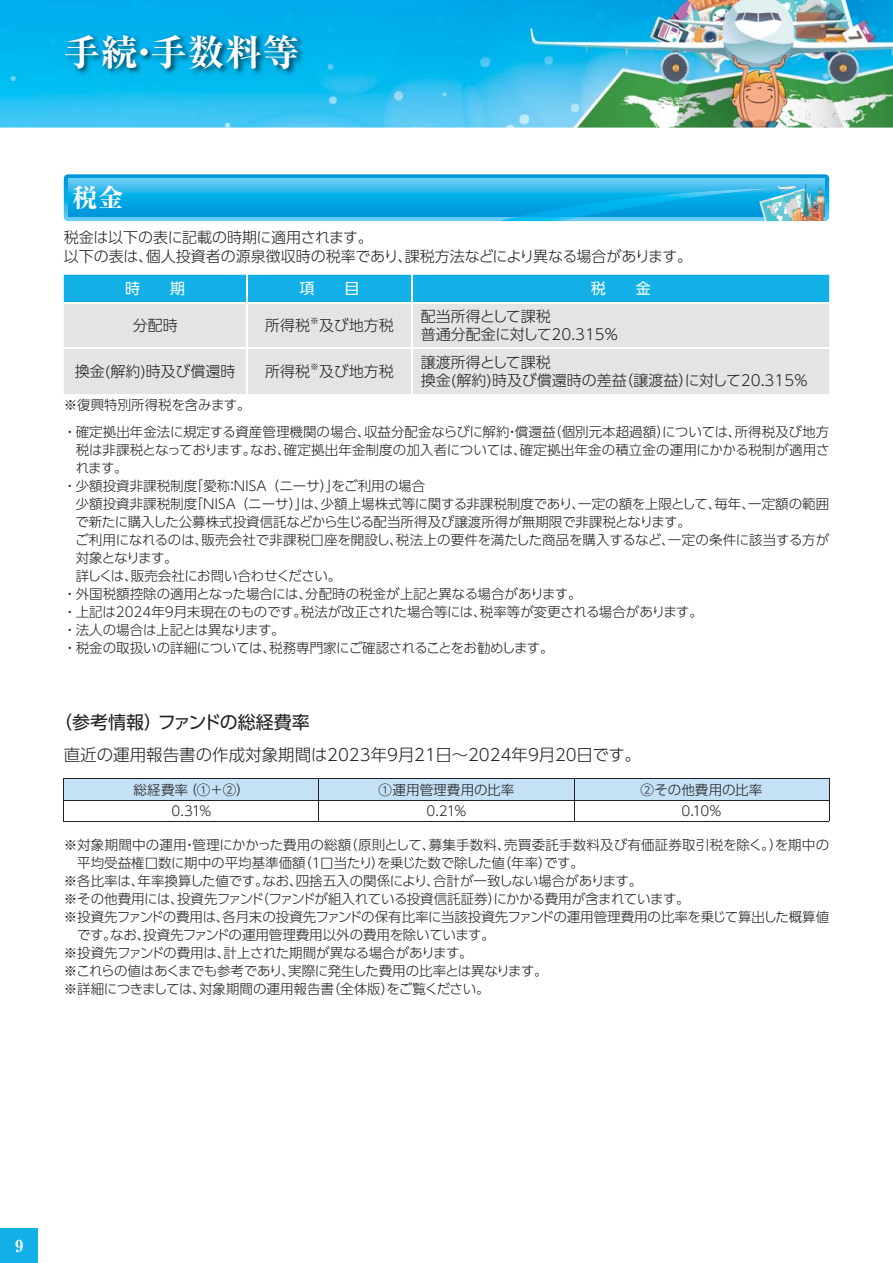
<style>
.page{position:relative;width:893px;height:1263px;background:#fff}
.page>*{position:absolute;margin:0;border:0;box-sizing:border-box;transform-origin:0 0}
.t1{font:36.75px "Ryumin Pro Ex Bold 90 pv RKSJ H";letter-spacing:.015em;color:#fff}
.t2{font:25.5px "Ryumin Pro Heavy 90 pv RKSJ H";color:#fff}
.t3{font:18px "UD Shin Go Pro Regular 90 pv RKSJ H";color:#231f20}
.t4{font:16.5px "UD Shin Go Pro Light 90 pv RKSJ H";color:#231f20}
.t5{font:16.5px "Ryumin Pro Ex Bold 90 pv RKSJ H";color:#fff}
.t6{font:15px/18px "UD Shin Go Pro Light 90 pv RKSJ H";color:#231f20}
.t7{font:15px "UD Shin Go Pro Regular 90 pv RKSJ H";color:#fff}
.t8{font:13.5px/26.5px "UD Shin Go Pro Light 90 pv RKSJ H";color:#231f20}
.t9{font:13.5px "UD Shin Go Pro Light 90 pv RKSJ H";letter-spacing:-.035em;color:#231f20}
.t10{font:13.5px "UD Shin Go Pro Light 90 pv RKSJ H";letter-spacing:-.02em;color:#231f20}
.t11{font:13.5px "UD Shin Go Pro Light 90 pv RKSJ H";letter-spacing:-.03em;color:#231f20}
.t12{font:13.5px "UD Shin Go Pro Light 90 pv RKSJ H";letter-spacing:-.07em;color:#231f20}
.t13{font:8.7px "UD Shin Go Pro Light 90 pv RKSJ H";color:#231f20}
</style>
<div class="page">
<svg style="left:64px;top:174px;width:765px;height:47px;background:#3eb6e9"></svg>
<svg style="left:68px;top:179px;width:691px;height:38px;background:#21b0e7"></svg>
<img style="left:499px;top:217px;width:82px;height:4px">
<img style="left:517px;top:188px;width:242px;height:29px">
<svg style="left:759px;top:179px;width:66px;height:43px;background:#71cae3"></svg>
<div style="left:64px;top:304px;width:765px;height:90px;background:#e5e4e5"></div>
<div style="left:64px;top:275px;width:765px;height:27px;background:#12b0e6"></div>
<hr style="left:246px;top:303px;width:1px;height:45px;background:#fff">
<hr style="left:412px;top:303px;width:1px;height:45px;background:#fff">
<hr style="left:64px;top:348px;width:348px;height:1px;background:#fff">
<hr style="left:246px;top:349px;width:1px;height:45px;background:#fff">
<hr style="left:412px;top:348px;width:417px;height:1px;background:#fff">
<hr style="left:412px;top:349px;width:1px;height:45px;background:#fff">
<svg style="left:64px;top:779px;width:766px;height:42px"></svg>
<hr style="left:64px;top:821px;width:765px;height:1px;background:#231f20">
<div style="left:0;top:1228px;width:38px;height:34px;background:#12b0e6"></div>
<img style="left:0;top:0;width:893px;height:128px">
<img style="left:64px;top:34px;width:240px;height:42px">
<img style="left:794px;top:183px;width:30px;height:38px">
<h1 class="t1" style="left:64px;top:39px;width:237px">手続・手数料等</h1>
<h2 class="t2" style="left:72px;top:188px;width:53px">税金</h2>
<p class="t6" style="left:64px;top:229px;width:630px;line-height:19.5px">税金は以下の表に記載の時期に適用されます。<br>以下の表は、個人投資者の源泉徴収時の税率であり、課税方法などにより異なる場合があります。</p>
<p class="t7" style="left:125px;top:283px;width:62px">時　　期</p>
<p class="t7" style="left:300px;top:283px;width:61px">項　　目</p>
<p class="t7" style="left:591px;top:283px;width:62px">税　　金</p>
<p class="t6" style="left:133px;top:318px;width:47px">分配時</p>
<p class="t6" style="left:265px;top:318px;width:47px">所得税</p>
<p class="t13" style="left:310px;top:317px;width:10px">※</p>
<p class="t6" style="left:319px;top:318px;width:76px">及び地方税</p>
<p class="t6" style="left:421px;top:309px;width:199px">配当所得として課税<br>普通分配金に対して20.315％</p>
<p class="t6" style="left:75px;top:364px;width:162px">換金(解約)時及び償還時</p>
<p class="t6" style="left:265px;top:364px;width:47px">所得税</p>
<p class="t13" style="left:310px;top:363px;width:10px">※</p>
<p class="t6" style="left:319px;top:364px;width:76px">及び地方税</p>
<p class="t6" style="left:421px;top:355px;width:389px">譲渡所得として課税<br>換金(解約)時及び償還時の差益（譲渡益）に対して20.315％</p>
<p class="t8" style="left:63px;top:394px;width:768px">※復興特別所得税を含みます。<br>・ 確定拠出年金法に規定する資産管理機関の場合、収益分配金ならびに解約・償還益（個別元本超過額）については、所得税及び地方</p>
<p class="t8" style="left:76px;top:438px;width:755px">税は非課税となっております。なお、確定拠出年金制度の加入者については、確定拠出年金の積立金の運用にかかる税制が適用さ</p>
<p class="t8" style="left:76px;top:456px;width:54px">れます。</p>
<p class="t8" style="left:63px;top:474px;width:364px">・少額投資非課税制度「愛称：NISA（ニーサ）」をご利用の場合</p>
<p class="t8" style="left:76px;top:492px;width:755px">少額投資非課税制度「NISA（ニーサ）」は、少額上場株式等に関する非課税制度であり、一定の額を上限として、毎年、一定額の範囲</p>
<p class="t8" style="left:75px;top:510px;width:617px">で新たに購入した公募株式投資信託などから生じる配当所得及び譲渡所得が無期限で非課税となります。</p>
<p class="t8" style="left:75px;top:528px;width:755px">ご利用になれるのは、販売会社で非課税口座を開設し、税法上の要件を満たした商品を購入するなど、一定の条件に該当する方が</p>
<p class="t12" style="left:76px;top:552px;width:103px">対象となります。</p>
<p class="t11" style="left:76px;top:570px;width:267px">詳しくは、販売会社にお問い合わせください。</p>
<p class="t8" style="left:63px;top:582px;width:520px">・外国税額控除の適用となった場合には、分配時の税金が上記と異なる場合があります。</p>
<p class="t8" style="left:63px;top:600px;width:641px">・上記は2024年9月末現在のものです。税法が改正された場合等には、税率等が変更される場合があります。</p>
<p class="t10" style="left:63px;top:624px;width:223px">・法人の場合は上記とは異なります。</p>
<p class="t10" style="left:63px;top:642px;width:492px">・税金の取扱いの詳細については、税務専門家にご確認されることをお勧めします。</p>
<h3 class="t3" style="left:54px;top:715px;width:257px">（参考情報）ファンドの総経費率</h3>
<p class="t4" style="left:64px;top:749px;width:579px">直近の運用報告書の作成対象期間は2023年9月21日～2024年9月20日です。</p>
<p class="t8" style="left:133px;top:778px;width:118px">総経費率（①＋②）</p>
<p class="t8" style="left:379px;top:778px;width:137px">①運用管理費用の比率</p>
<p class="t8" style="left:641px;top:778px;width:123px">②その他費用の比率</p>
<p class="t8" style="left:171px;top:799px;width:41px">0.31%</p>
<p class="t8" style="left:427px;top:799px;width:41px">0.21%</p>
<p class="t8" style="left:682px;top:799px;width:41px">0.10%</p>
<p class="t8" style="left:64px;top:834px;width:767px">※ 対象期間中の運用・管理にかかった費用の総額（原則として、募集手数料、売買委託手数料及び有価証券取引税を除く。）を期中の</p>
<p class="t8" style="left:77px;top:852px;width:508px">平均受益権口数に期中の平均基準価額（１口当たり）を乗じた数で除した値（年率）です。</p>
<p class="t8" style="left:64px;top:870px;width:580px">※各比率は、年率換算した値です。なお、四捨五入の関係により、合計が一致しない場合があります。</p>
<p class="t9" style="left:64px;top:894px;width:627px">※その他費用には、投資先ファンド（ファンドが組入れている投資信託証券）にかかる費用が含まれています。</p>
<p class="t8" style="left:64px;top:906px;width:767px">※ 投資先ファンドの費用は、各月末の投資先ファンドの保有比率に当該投資先ファンドの運用管理費用の比率を乗じて算出した概算値</p>
<p class="t8" style="left:77px;top:924px;width:419px">です。なお、投資先ファンドの運用管理費用以外の費用を除いています。</p>
<p class="t10" style="left:64px;top:948px;width:410px">※投資先ファンドの費用は、計上された期間が異なる場合があります。</p>
<p class="t9" style="left:64px;top:966px;width:485px">※これらの値はあくまでも参考であり、実際に発生した費用の比率とは異なります。</p>
<p class="t8" style="left:64px;top:978px;width:427px">※詳細につきましては、対象期間の運用報告書（全体版）をご覧ください。</p>
<p class="t5" style="left:15px;top:1239px;width:10px">9</p>
</div>
